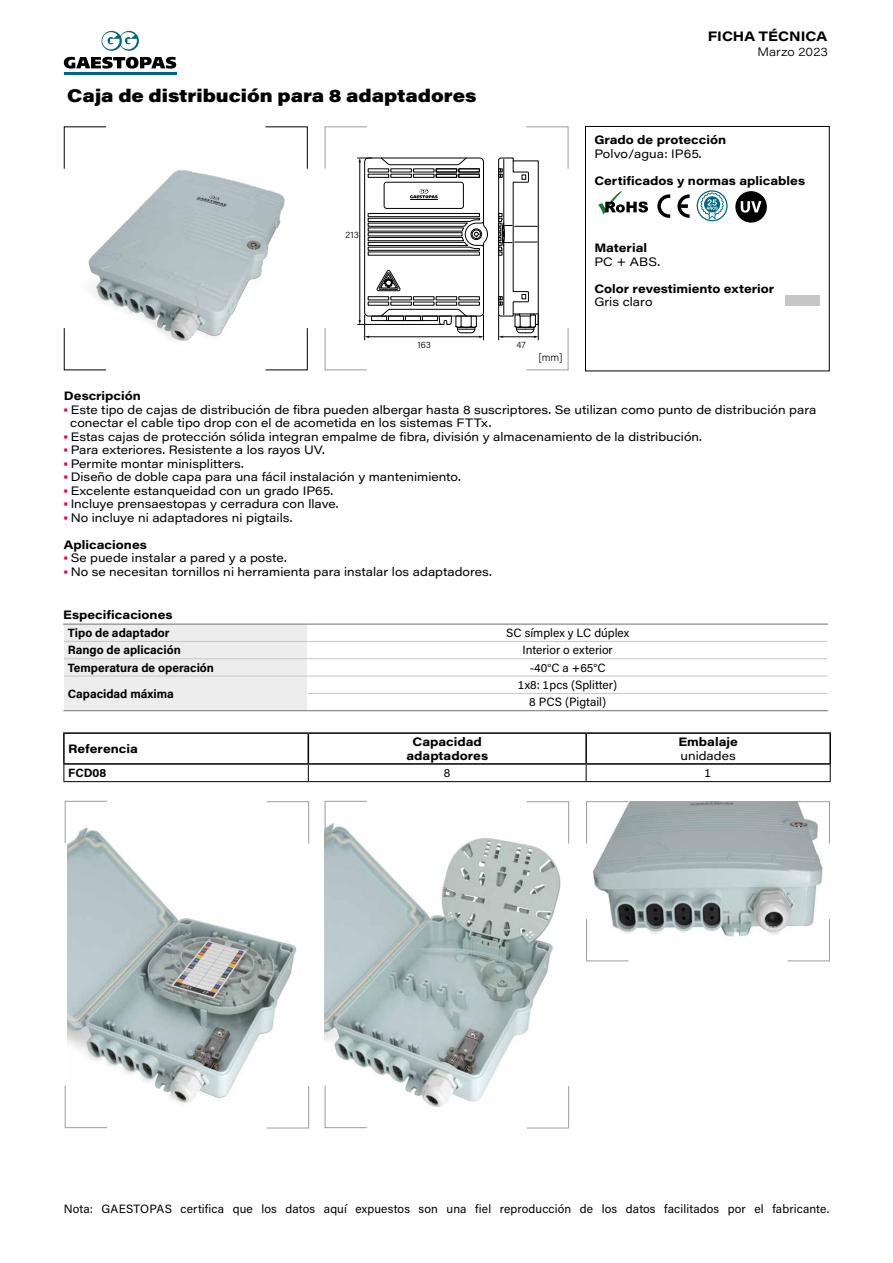
<style>
.page{position:relative;width:893px;height:1263px;background:#fff}
.page>*{position:absolute;margin:0;border:0;box-sizing:border-box;transform-origin:0 0}
.t1{font:900 18px "Acumin Pro Wide";color:#000}
.t2{font:13.5px "Acumin Variable Concept";color:#000}
.t3{font:12px/13.5px "Acumin Pro Wide";color:#000}
.t4{font:12px/17.2px "Acumin Pro";letter-spacing:.01em;color:#000;text-align:center}
.t5{font:700 12px/13.5px "Acumin Pro Wide";color:#000;text-align:center}
.t6{font:700 12px "Acumin Pro";color:#000}
.t7{font:12px "Acumin Variable Concept";letter-spacing:.005em;color:#000}
.t8{font:300 10.5px "Acumin Pro";color:#000}
.t9{font:300 9.3px "Acumin Pro";letter-spacing:.01em;color:#000}
.s1{font-weight:900;color:#e60059}
.s2{font-weight:700}
</style>
<div class="page">
<hr style="left:64px;top:72px;width:113px;height:2px;background:#006583">
<svg style="left:101px;top:31px;width:38px;height:20px"></svg>
<svg style="left:64px;top:57px;width:112px;height:12px"></svg>
<svg style="left:63px;top:126px;width:245px;height:245px"></svg>
<svg style="left:324px;top:126px;width:245px;height:245px"></svg>
<svg style="left:598px;top:191px;width:50px;height:23px"></svg>
<svg style="left:657px;top:194px;width:13px;height:24px"></svg>
<svg style="left:677px;top:194px;width:13px;height:24px"></svg>
<svg style="left:697px;top:190px;width:31px;height:31px"></svg>
<svg style="left:735px;top:191px;width:32px;height:32px"></svg>
<div style="left:786px;top:296px;width:34px;height:10px;background:#c6c6c6"></div>
<div style="left:585px;top:126px;width:245px;height:245px;border:1px solid #000"></div>
<svg style="left:64px;top:800px;width:245px;height:329px"></svg>
<svg style="left:324px;top:800px;width:245px;height:329px"></svg>
<svg style="left:586px;top:801px;width:244px;height:161px"></svg>
<hr style="left:308px;top:641px;width:519px;height:1px;background:#c6c6c6">
<hr style="left:308px;top:658px;width:519px;height:1px;background:#c6c6c6">
<hr style="left:308px;top:676px;width:519px;height:1px;background:#c6c6c6">
<hr style="left:308px;top:693px;width:519px;height:1px;background:#c6c6c6">
<hr style="left:308px;top:710px;width:520px;height:1px;background:#706f6f">
<svg style="left:63px;top:625px;width:245px;height:86px"></svg>
<hr style="left:63px;top:624px;width:245px;height:1px;background:#706f6f">
<hr style="left:308px;top:624px;width:520px;height:1px;background:#706f6f">
<hr style="left:63px;top:732px;width:245px;height:2px;background:#000">
<hr style="left:63px;top:734px;width:2px;height:29px;background:#000">
<hr style="left:308px;top:732px;width:278px;height:2px;background:#000">
<svg style="left:64px;top:733px;width:767px;height:49px"></svg>
<hr style="left:586px;top:732px;width:245px;height:2px;background:#000">
<hr style="left:585px;top:734px;width:2px;height:29px;background:#000">
<hr style="left:829px;top:734px;width:2px;height:29px;background:#000">
<hr style="left:63px;top:763px;width:245px;height:2px;background:#000">
<hr style="left:308px;top:763px;width:278px;height:2px;background:#000">
<hr style="left:586px;top:763px;width:245px;height:2px;background:#000">
<h1 class="t1" style="left:67px;top:82px;width:411px">Caja de distribución para 8 adaptadores</h1>
<p class="t9" style="left:346px;top:229px;width:15px">213</p>
<p class="t9" style="left:417px;top:338px;width:15px">163</p>
<p class="t9" style="left:516px;top:338px;width:11px">47</p>
<p class="t8" style="left:538px;top:350px;width:26px">[mm]</p>
<p class="t2" style="left:708px;top:27px;width:121px">FICHA TÉCNICA</p>
<p class="t7" style="left:757px;top:43px;width:72px">Marzo 2023</p>
<p class="t5" style="left:594px;top:132px;width:133px">Grado de protección</p>
<p class="t3" style="left:594px;top:146px;width:109px">Polvo/agua: IP65.</p>
<p class="t5" style="left:594px;top:173px;width:212px">Certificados y normas aplicables</p>
<p class="t5" style="left:594px;top:240px;width:54px">Material</p>
<p class="t3" style="left:594px;top:254px;width:67px">PC + ABS.</p>
<p class="t5" style="left:594px;top:281px;width:181px">Color revestimiento exterior</p>
<p class="t3" style="left:594px;top:295px;width:60px">Gris claro</p>
<p class="t5" style="left:64px;top:389px;width:79px">Descripción</p>
<p class="t3" style="left:64px;top:402px;width:754px"><span class="s1">·</span> Este tipo de cajas de distribución de fibra pueden albergar hasta 8 suscriptores. Se utilizan como punto de distribución para</p>
<p class="t3" style="left:70px;top:416px;width:423px">conectar el cable tipo drop con el de acometida en los sistemas FTTx.</p>
<p class="t3" style="left:64px;top:429px;width:640px"><span class="s1">·</span> Estas cajas de protección sólida integran empalme de fibra, división y almacenamiento de la distribución.</p>
<p class="t3" style="left:64px;top:443px;width:262px"><span class="s1">·</span> Para exteriores. Resistente a los rayos UV.</p>
<p class="t3" style="left:64px;top:456px;width:181px"><span class="s1">·</span> Permite montar minisplitters.</p>
<p class="t3" style="left:64px;top:470px;width:398px"><span class="s1">·</span> Diseño de doble capa para una fácil instalación y mantenimiento.</p>
<p class="t3" style="left:64px;top:483px;width:271px"><span class="s1">·</span> Excelente estanqueidad con un grado IP65.</p>
<p class="t3" style="left:64px;top:497px;width:276px"><span class="s1">·</span> Incluye prensaestopas y cerradura con llave.</p>
<p class="t3" style="left:64px;top:510px;width:230px"><span class="s1">·</span> No incluye ni adaptadores ni pigtails.</p>
<p class="t3" style="left:64px;top:537px;width:429px"><span class="s2">Aplicaciones<br></span><span class="s1">·</span> Se puede instalar a pared y a poste.<br><span class="s1">·</span> No se necesitan tornillos ni herramienta para instalar los adaptadores.</p>
<p class="t5" style="left:63px;top:608px;width:111px">Especificaciones</p>
<p class="t6" style="left:68px;top:624px;width:103px">Tipo de adaptador</p>
<p class="t4" style="left:506px;top:624px;width:125px">SC símplex y LC dúplex</p>
<p class="t6" style="left:68px;top:642px;width:115px">Rango de aplicación</p>
<p class="t4" style="left:523px;top:641px;width:92px">Interior o exterior</p>
<p class="t6" style="left:68px;top:659px;width:148px">Temperatura de operación</p>
<p class="t4" style="left:530px;top:658px;width:77px">-40°C a +65°C</p>
<p class="t6" style="left:68px;top:685px;width:108px">Capacidad máxima</p>
<p class="t4" style="left:518px;top:676px;width:100px">1x8: 1pcs (Splitter)<br>8 PCS (Pigtail)</p>
<p class="t5" style="left:68px;top:741px;width:71px">Referencia</p>
<p class="t5" style="left:406px;top:734px;width:83px">Capacidad adaptadores</p>
<p class="t5" style="left:678px;top:734px;width:61px">Embalaje</p>
<p class="t3" style="left:680px;top:748px;width:57px">unidades</p>
<p class="t6" style="left:68px;top:765px;width:40px">FCD08</p>
<p class="t4" style="left:444px;top:764px;width:8px">8</p>
<p class="t4" style="left:705px;top:764px;width:8px">1</p>
<p class="t4" style="left:64px;top:1199px;width:767px">Nota: GAESTOPAS certifica que los datos aquí expuestos son una fiel reproducción de los datos facilitados por el fabricante.</p>
</div>
